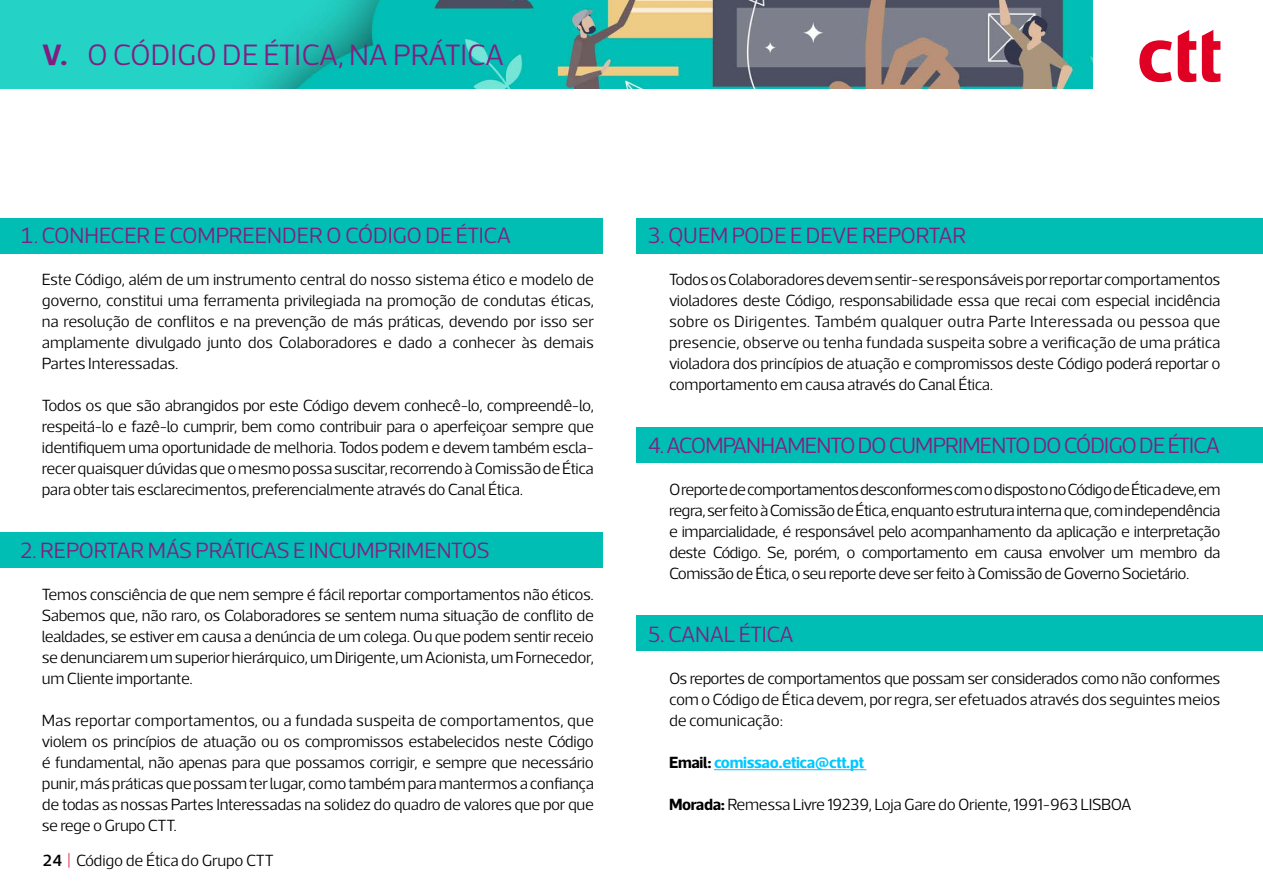
<style>
.page{position:relative;width:1263px;height:893px;background:#fff}
.page>*{position:absolute;margin:0;border:0;box-sizing:border-box;transform-origin:0 0}
.t1{font:300 30px "Acto CTT";letter-spacing:-.02em;color:#821e82}
.t2{font:300 22.5px "Acto CTT";letter-spacing:-.03em;color:#821e82}
.t3{font:300 22.5px "Acto CTT";letter-spacing:-.01em;color:#821e82}
.t4{font:300 16.5px/21px "Acto CTT";letter-spacing:-.02em;color:#000;text-align:justify}
.t5{font:700 16.5px "Acto CTT";letter-spacing:-.02em;color:#00c8ff}
.s1{font-weight:700}
.s2{font-weight:500}
.s3{color:#df0024}
.s4{color:#000}
</style>
<div class="page">
<img style="left:0;top:0;width:1092px;height:89px">
<svg style="left:1139px;top:40px;width:33px;height:42px"></svg>
<svg style="left:1178px;top:30px;width:18px;height:52px"></svg>
<svg style="left:1202px;top:30px;width:18px;height:52px"></svg>
<div style="left:637px;top:218px;width:626px;height:35px;background:#00beb4"></div>
<div style="left:637px;top:427px;width:626px;height:36px;background:#00beb4"></div>
<div style="left:637px;top:616px;width:626px;height:35px;background:#00beb4"></div>
<div style="left:0;top:218px;width:603px;height:35px;background:#00beb4"></div>
<div style="left:0;top:532px;width:603px;height:35px;background:#00beb4"></div>
<hr style="left:714px;top:769px;width:152px;height:1px;background:#00c8ff">
<h1 class="t1" style="left:42px;top:38px;width:463px"><span class="s1">V.</span> O CÓDIGO DE ÉTICA, NA PRÁTICA</h1>
<h2 class="t3" style="left:21px;top:223px;width:491px">1. CONHECER E COMPREENDER O CÓDIGO DE ÉTICA</h2>
<p class="t4" style="left:42px;top:269px;width:554px">Este Código, além de um instrumento central do nosso sistema ético e modelo de governo, constitui uma ferramenta privilegiada na promoção de condutas éticas, na resolução de conflitos e na prevenção de más práticas, devendo por isso ser amplamente divulgado junto dos Colaboradores e dado a conhecer às demais Partes Interessadas.</p>
<p class="t4" style="left:42px;top:395px;width:554px">Todos os que são abrangidos por este Código devem conhecê-lo, compreendê-lo, respeitá-lo e fazê-lo cumprir, bem como contribuir para o aperfeiçoar sempre que identifiquem uma oportunidade de melhoria. Todos podem e devem também escla&shy;recer quaisquer dúvidas que o mesmo possa suscitar, recorrendo à Comissão de Ética para obter tais esclarecimentos, preferencialmente através do Canal Ética.</p>
<h2 class="t2" style="left:21px;top:538px;width:470px">2. REPORTAR MÁS PRÁTICAS E INCUMPRIMENTOS</h2>
<p class="t4" style="left:42px;top:584px;width:554px">Temos consciência de que nem sempre é fácil reportar comportamentos não éticos.<br>Sabemos que, não raro, os Colaboradores se sentem numa situação de conflito de lealdades, se estiver em causa a denúncia de um colega. Ou que podem sentir receio se denunciarem um superior hierárquico, um Dirigente, um Acionista, um Fornecedor, um Cliente importante.</p>
<p class="t4" style="left:42px;top:710px;width:554px">Mas reportar comportamentos, ou a fundada suspeita de comportamentos, que violem os princípios de atuação ou os compromissos estabelecidos neste Código é fundamental, não apenas para que possamos corrigir, e sempre que necessário punir, más práticas que possam ter lugar, como também para mantermos a confiança de todas as nossas Partes Interessadas na solidez do quadro de valores que por que se rege o Grupo CTT.</p>
<p class="t4" style="left:43px;top:850px;width:233px"><span class="s2">24</span> <span class="s3">|</span> Código de Ética do Grupo CTT</p>
<h2 class="t3" style="left:648px;top:223px;width:320px">3. QUEM PODE E DEVE REPORTAR</h2>
<p class="t4" style="left:669px;top:269px;width:553px">Todos os Colaboradores devem sentir-se responsáveis por reportar comportamentos violadores deste Código, responsabilidade essa que recai com especial incidência sobre os Dirigentes. Também qualquer outra Parte Interessada ou pessoa que presencie, observe ou tenha fundada suspeita sobre a verificação de uma prática violadora dos princípios de atuação e compromissos deste Código poderá reportar o comportamento em causa através do Canal Ética.</p>
<h2 class="t2" style="left:648px;top:433px;width:573px">4. ACOMPANHAMENTO DO CUMPRIMENTO DO CÓDIGO DE ÉTICA</h2>
<p class="t4" style="left:669px;top:479px;width:553px">O reporte de comportamentos desconformes com o disposto no Código de Ética deve, em regra, ser feito à Comissão de Ética, enquanto estrutura interna que, com independência e imparcialidade, é responsável pelo acompanhamento da aplicação e interpretação deste Código. Se, porém, o comportamento em causa envolver um membro da Comissão de Ética, o seu reporte deve ser feito à Comissão de Governo Societário.</p>
<h2 class="t2" style="left:648px;top:622px;width:147px">5. CANAL ÉTICA</h2>
<p class="t4" style="left:669px;top:668px;width:553px">Os reportes de comportamentos que possam ser considerados como não conformes com o Código de Ética devem, por regra, ser efetuados através dos seguintes meios de comunicação:</p>
<p class="t5" style="left:669px;top:752px;width:197px"><span class="s4">Email:</span> comissao.etica@ctt.pt</p>
<p class="t4" style="left:669px;top:794px;width:464px"><span class="s1">Morada:</span> Remessa Livre 19239, Loja Gare do Oriente, 1991-963 LISBOA</p>
</div>
